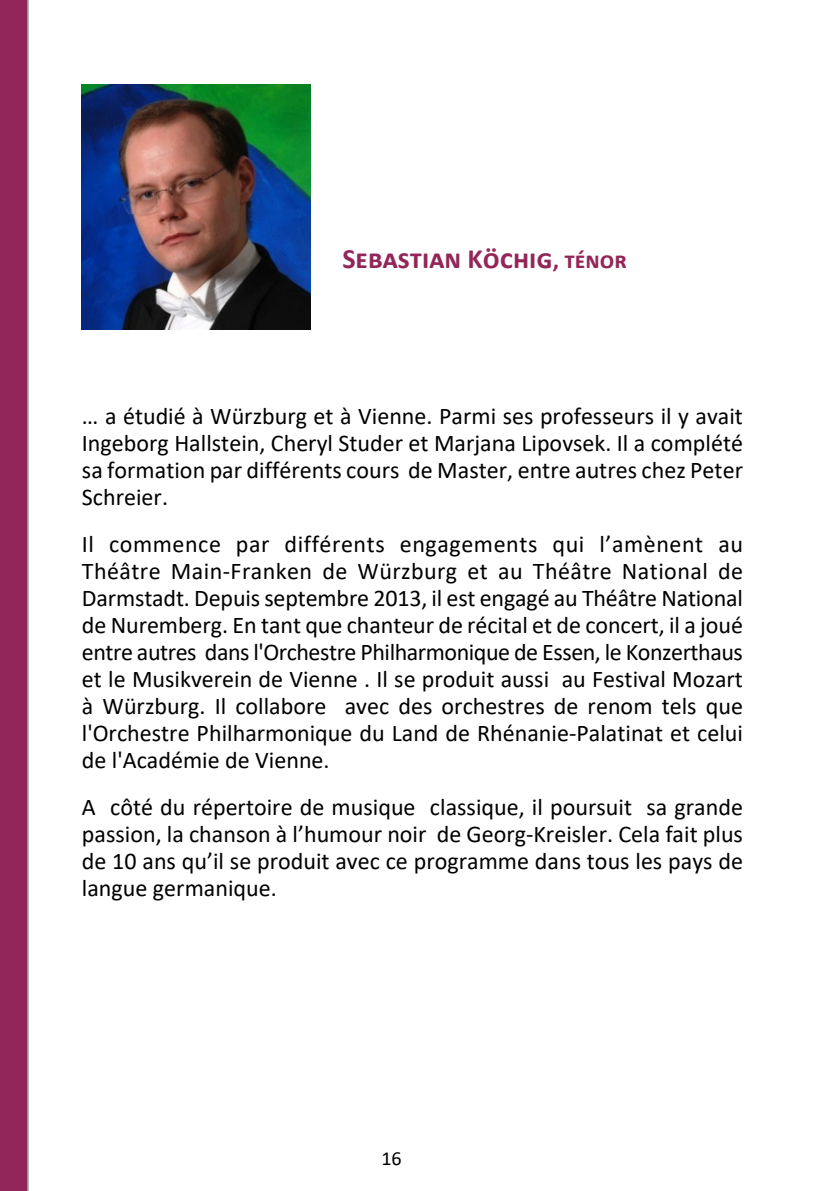
<style>
.page{position:relative;width:840px;height:1191px;background:#fff}
.page>*{position:absolute;margin:0;border:0;box-sizing:border-box;transform-origin:0 0}
.t1{font:700 28px "Calibri";color:#922658}
.t2{font:24px/27px "Calibri";color:#000;text-align:justify}
.t3{font:20px "Calibri";color:#000}
.s1{font-size:24px}
</style>
<div class="page">
<div style="left:0;top:0;width:28px;height:1191px;background:#922658"></div>
<img style="left:82px;top:85px;width:228px;height:245px">
<p class="t1" style="left:342px;top:247px;width:286px">Sebastian Köchig<span class="s1">, ténor</span></p>
<p class="t2" style="left:82px;top:404px;width:662px">… a étudié à Würzburg et à Vienne. Parmi ses professeurs il y avait Ingeborg Hallstein, Cheryl Studer et Marjana Lipovsek. Il a complété sa formation par différents cours de Master, entre autres chez Peter Schreier.</p>
<p class="t2" style="left:82px;top:532px;width:662px">Il commence par différents engagements qui l’amènent au Théâtre Main-Franken de Würzburg et au Théâtre National de Darmstadt. Depuis septembre 2013, il est engagé au Théâtre National de Nuremberg. En tant que chanteur de récital et de concert, il a joué entre autres dans l'Orchestre Philharmonique de Essen, le Konzerthaus et le Musikverein de Vienne . Il se produit aussi au Festival Mozart à Würzburg. Il collabore avec des orchestres de renom tels que l'Orchestre Philharmonique du Land de Rhénanie-Palatinat et celui de l'Académie de Vienne.</p>
<p class="t2" style="left:82px;top:795px;width:662px">A côté du répertoire de musique classique, il poursuit sa grande passion, la chanson à l’humour noir de Georg-Kreisler. Cela fait plus de 10 ans qu’il se produit avec ce programme dans tous les pays de langue germanique.</p>
<p class="t3" style="left:381px;top:1150px;width:22px">16</p>
</div>
